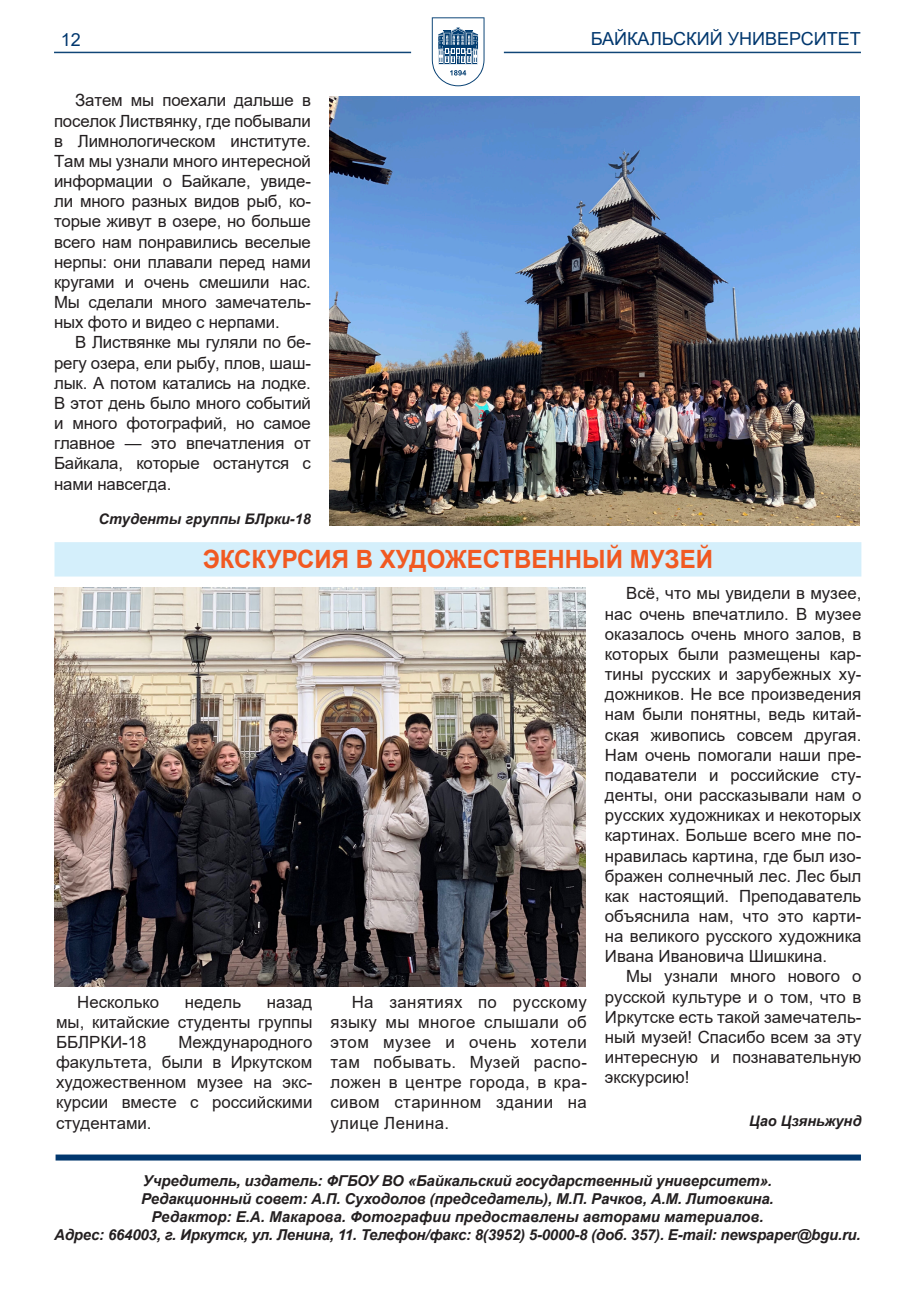
<style>
.page{position:relative;width:915px;height:1297px;background:#fff}
.page>*{position:absolute;margin:0;border:0;box-sizing:border-box;transform-origin:0 0}
.Заголовок_статьи{font:700 25.2px "Arial";color:#f15921;scale:.95 1}
.t1{font:18px "Arial";color:#01376e}
.t2{font:16.8px/20.1px "Arial";color:#231f20;text-align:justify}
.Подпись{font:italic 700 15px/18px "Arial";letter-spacing:-.01em;color:#231f20}
.Подпись-2{font:italic 700 14.55px "Arial";color:#231f20}
</style>
<div class="page">
<svg style="left:431px;top:17px;width:53px;height:69px"></svg>
<hr style="left:54px;top:52px;width:357px;height:1px;background:#104677">
<hr style="left:503px;top:52px;width:357px;height:1px;background:#104677">
<div style="left:56px;top:1154px;width:804px;height:6px;background:#01376e"></div>
<div style="left:55px;top:543px;width:805px;height:33px;background:#d4effb"></div>
<div style="left:54px;top:542px;width:807px;height:34px;border:2px solid #d4effb"></div>
<img style="left:54px;top:587px;width:531px;height:399px">
<img style="left:329px;top:96px;width:530px;height:430px">
<p class="t1" style="left:61px;top:27px;width:22px">12</p>
<p class="t1" style="left:590px;top:27px;width:271px">БАЙКАЛЬСКИЙ УНИВЕРСИТЕТ</p>
<p class="t2" style="left:54px;top:90px;width:258px;text-indent:21px">Затем мы поехали дальше в поселок Листвянку, где побывали в Лимнологическом институте.<br>Там мы узнали много интересной информации о Байкале, увиде&shy;ли много разных видов рыб, ко&shy;торые живут в озере, но больше всего нам понравились веселые нерпы: они плавали перед нами кругами и очень смешили нас.<br>Мы сделали много замечатель&shy;ных фото и видео с нерпами.</p>
<p class="t2" style="left:54px;top:332px;width:258px;text-indent:21px">В Листвянке мы гуляли по бе&shy;регу озера, ели рыбу, плов, шаш&shy;лык. А потом катались на лодке.<br>В этот день было много событий и много фотографий, но самое главное — это впечатления от Байкала, которые останутся с нами навсегда.</p>
<p class="Подпись-2" style="left:98px;top:509px;width:214px">Студенты группы БЛрки-18</p>
<p class="Заголовок_статьи" style="left:203px;top:541px;width:538px">ЭКСКУРСИЯ В ХУДОЖЕСТВЕННЫЙ МУЗЕЙ</p>
<p class="t2" style="left:77px;top:991px;width:83px">Несколько</p>
<p class="t2" style="left:185px;top:991px;width:58px">недель</p>
<p class="t2" style="left:56px;top:991px;width:258px;text-indent:211px">назад мы, китайские студенты группы ББЛРКИ-18</p>
<p class="t2" style="left:56px;top:1032px;width:258px;text-indent:122px">Международного факультета, были в Иркутском художественном музее на экс&shy;курсии вместе с российскими студентами.</p>
<p class="t2" style="left:330px;top:991px;width:258px;text-indent:21px">На занятиях по русскому языку мы многое слышали об этом музее и очень хотели там побывать. Музей распо&shy;ложен в центре города, в кра&shy;сивом старинном здании на улице Ленина.</p>
<p class="t2" style="left:604px;top:583px;width:258px;text-indent:21px">Всё, что мы увидели в музее, нас очень впечатлило. В музее оказалось очень много залов, в которых были размещены кар&shy;тины русских и зарубежных ху&shy;дожников. Не все произведения нам были понятны, ведь китай&shy;ская живопись совсем другая.<br>Нам очень помогали наши пре&shy;подаватели и российские сту&shy;денты, они рассказывали нам о русских художниках и некоторых картинах. Больше всего мне по&shy;нравилась картина, где был изо&shy;бражен солнечный лес. Лес был как настоящий. Преподаватель объяснила нам, что это карти&shy;на великого русского художника Ивана Ивановича Шишкина.</p>
<p class="t2" style="left:604px;top:966px;width:258px;text-indent:21px">Мы узнали много нового о русской культуре и о том, что в Иркутске есть такой замечатель&shy;ный музей! Спасибо всем за эту интересную и познавательную экскурсию!</p>
<p class="Подпись-2" style="left:748px;top:1111px;width:114px">Цао Цзяньжунд</p>
<p class="Подпись" style="left:141px;top:1172px;width:634px">Учредитель, издатель: ФГБОУ ВО «Байкальский государственный университет».<br>Редакционный совет: А.П. Суходолов (председатель), М.П. Рачков, А.М. Литовкина.</p>
<p class="Подпись" style="left:151px;top:1208px;width:613px">Редактор: Е.А. Макарова. Фотографии предоставлены авторами материалов.</p>
<p class="Подпись" style="left:54px;top:1226px;width:807px">Адрес: 664003, г. Иркутск, ул. Ленина, 11. Телефон/факс: 8(3952) 5-0000-8 (доб. 357). Е-mail: newspaper@bgu.ru.</p>
</div>
